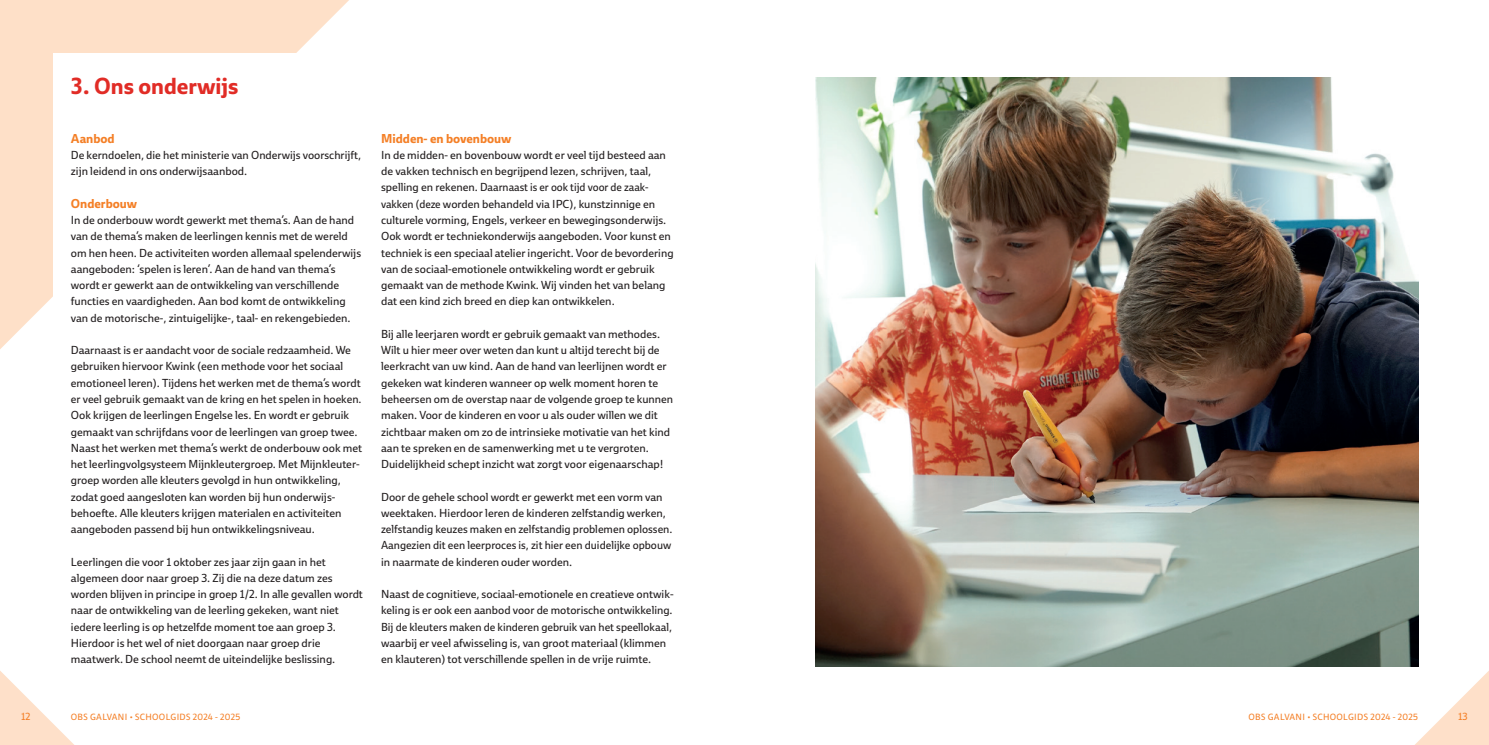
<style>
.page{position:relative;width:1489px;height:745px;background:#fff}
.page>*{position:absolute;margin:0;border:0;box-sizing:border-box;transform-origin:0 0}
.t1{font:700 22.5px "Ebony";color:#e12c26}
.t2{font:700 12.5px "Ebony";color:#f47f26}
.t3{font:11.25px/16.2px "Ebony";color:#231f20}
.t4{font:10px "Ebony";color:#f47f26}
.t5{font:8.75px "Ebony";letter-spacing:.035em;color:#f47f26}
</style>
<div class="page">
<svg style="left:0;top:671px;width:73px;height:73px"></svg>
<svg style="left:1403px;top:659px;width:85px;height:85px"></svg>
<svg style="left:0;top:0;width:349px;height:349px;background:#fee3ce"></svg>
<div style="left:53px;top:53px;width:289px;height:306px;background:#fff"></div>
<img style="left:815px;top:78px;width:602px;height:587px">
<h1 class="t1" style="left:71px;top:71px;width:169px">3. Ons onderwijs</h1>
<p class="t2" style="left:71px;top:130px;width:45px">Aanbod</p>
<p class="t3" style="left:71px;top:147px;width:292px">De kerndoelen, die het ministerie van Onderwijs voorschrijft, zijn leidend in ons onderwijsaanbod.</p>
<p class="t2" style="left:71px;top:195px;width:68px">Onderbouw</p>
<p class="t3" style="left:71px;top:212px;width:292px">In de onderbouw wordt gewerkt met thema’s. Aan de hand van de thema’s maken de leerlingen kennis met de wereld om hen heen. De activiteiten worden allemaal spelenderwijs aangeboden: ‘spelen is leren’. Aan de hand van thema’s wordt er gewerkt aan de ontwikkeling van verschillende functies en vaardigheden. Aan bod komt de ontwikkeling van de motorische-, zintuigelijke-, taal- en rekengebieden.</p>
<p class="t3" style="left:71px;top:341px;width:293px">Daarnaast is er aandacht voor de sociale redzaamheid. We gebruiken hiervoor Kwink (een methode voor het sociaal emotioneel leren). Tijdens het werken met de thema’s wordt er veel gebruik gemaakt van de kring en het spelen in hoeken.<br>Ook krijgen de leerlingen Engelse les. En wordt er gebruik gemaakt van schrijfdans voor de leerlingen van groep twee.<br>Naast het werken met thema’s werkt de onderbouw ook met het leerlingvolgsysteem Mijnkleutergroep. Met Mijnkleuter&shy;groep worden alle kleuters gevolgd in hun ontwikkeling, zodat goed aangesloten kan worden bij hun onderwijs&shy;behoefte. Alle kleuters krijgen materialen en activiteiten aangeboden passend bij hun ontwikkelingsniveau.</p>
<p class="t3" style="left:71px;top:553px;width:293px">Leerlingen die voor 1 oktober zes jaar zijn gaan in het algemeen door naar groep 3. Zij die na deze datum zes worden blijven in principe in groep 1/2. In alle gevallen wordt naar de ontwikkeling van de leerling gekeken, want niet iedere leerling is op hetzelfde moment toe aan groep 3.<br>Hierdoor is het wel of niet doorgaan naar groep drie maatwerk. De school neemt de uiteindelijke beslissing.</p>
<p class="t2" style="left:381px;top:130px;width:132px">Midden- en bovenbouw</p>
<p class="t3" style="left:381px;top:147px;width:294px">In de midden- en bovenbouw wordt er veel tijd besteed aan de vakken technisch en begrijpend lezen, schrijven, taal, spelling en rekenen. Daarnaast is er ook tijd voor de zaak&shy;vakken (deze worden behandeld via IPC), kunstzinnige en culturele vorming, Engels, verkeer en bewegingsonderwijs.<br>Ook wordt er techniekonderwijs aangeboden. Voor kunst en techniek is een speciaal atelier ingericht. Voor de bevordering van de sociaal-emotionele ontwikkeling wordt er gebruik gemaakt van de methode Kwink. Wij vinden het van belang dat een kind zich breed en diep kan ontwikkelen.</p>
<p class="t3" style="left:381px;top:325px;width:293px">Bij alle leerjaren wordt er gebruik gemaakt van methodes.<br>Wilt u hier meer over weten dan kunt u altijd terecht bij de leerkracht van uw kind. Aan de hand van leerlijnen wordt er gekeken wat kinderen wanneer op welk moment horen te beheersen om de overstap naar de volgende groep te kunnen maken. Voor de kinderen en voor u als ouder willen we dit zichtbaar maken om zo de intrinsieke motivatie van het kind aan te spreken en de samenwerking met u te vergroten.<br>Duidelijkheid schept inzicht wat zorgt voor eigenaarschap!</p>
<p class="t3" style="left:381px;top:488px;width:293px">Door de gehele school wordt er gewerkt met een vorm van weektaken. Hierdoor leren de kinderen zelfstandig werken, zelfstandig keuzes maken en zelfstandig problemen oplossen.<br>Aangezien dit een leerproces is, zit hier een duidelijke opbouw in naarmate de kinderen ouder worden.</p>
<p class="t3" style="left:381px;top:585px;width:294px">Naast de cognitieve, sociaal-emotionele en creatieve ontwik&shy;keling is er ook een aanbod voor de motorische ontwikkeling.<br>Bij de kleuters maken de kinderen gebruik van het speellokaal, waarbij er veel afwisseling is, van groot materiaal (klimmen en klauteren) tot verschillende spellen in de vrije ruimte.</p>
<p class="t4" style="left:21px;top:709px;width:11px">12</p>
<p class="t5" style="left:71px;top:710px;width:171px">OBS GALVANI • SCHOOLGIDS 2024 - 2025</p>
<p class="t5" style="left:1248px;top:710px;width:171px">OBS GALVANI • SCHOOLGIDS 2024 - 2025</p>
<p class="t4" style="left:1457px;top:709px;width:11px">13</p>
</div>
